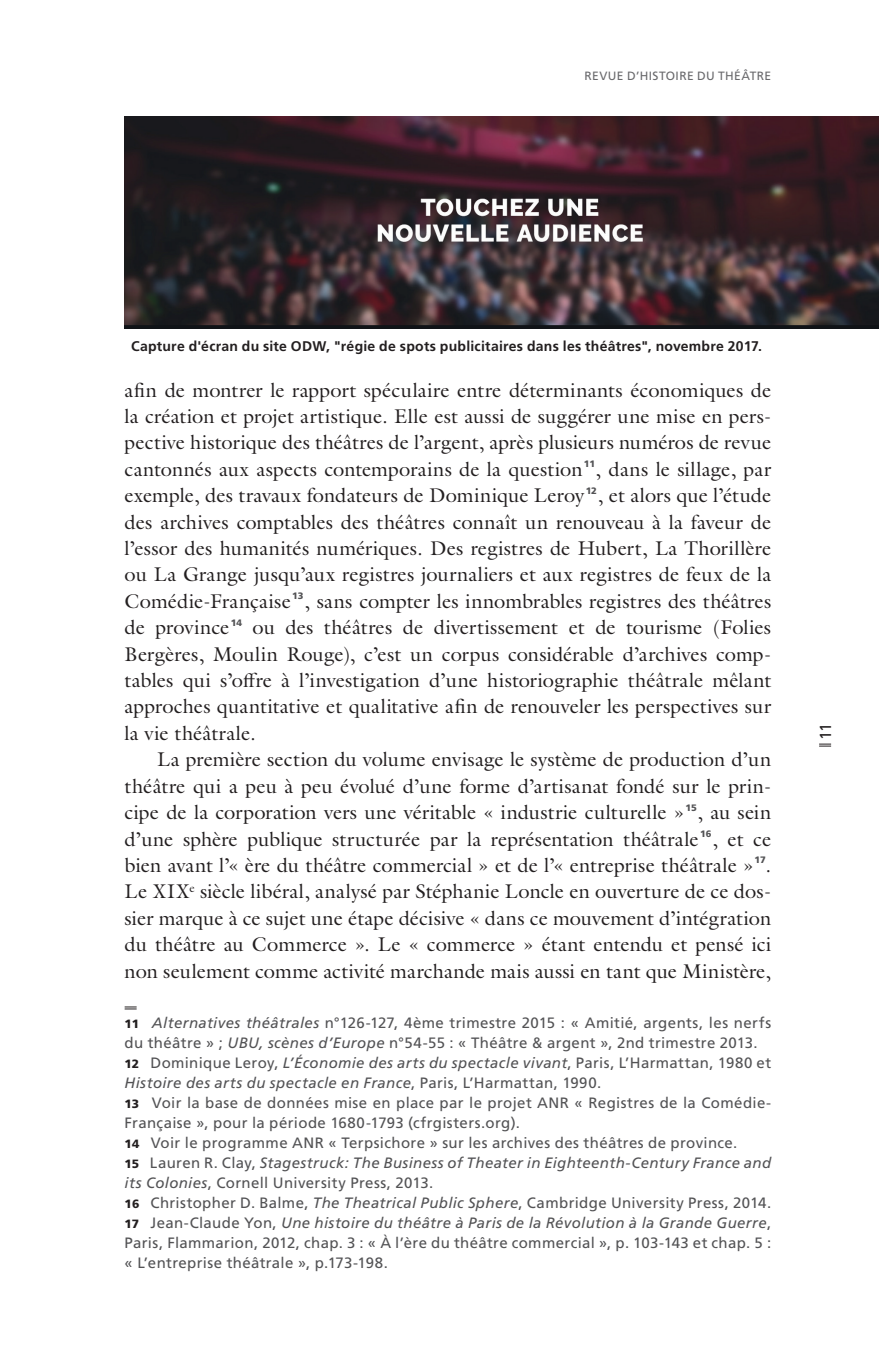
<style>
.page{position:relative;width:879px;height:1361px;background:#fff}
.page>*{position:absolute;margin:0;border:0;box-sizing:border-box;transform-origin:0 0}
.t1{font:20px/26.4px "Galliard Pro";letter-spacing:.005em;color:#231f20;text-align:justify}
.t2{font:16px "Frutiger LT Pro";color:#231f20}
.t3{font:15px/20px "Frutiger LT Pro";letter-spacing:.025em;color:#535355}
.t4{font:700 14px "Frutiger LT Pro";letter-spacing:.02em;color:#231f20}
.t5{font:12px "Frutiger LT Pro";letter-spacing:.03em;color:#69696c}
.s1{font-weight:900;font-size:12px;color:#231f20}
.s2{font-style:italic}
</style>
<div class="page">
<svg style="left:819px;top:744px;width:12px;height:3px"></svg>
<svg style="left:125px;top:1006px;width:12px;height:3px"></svg>
<img style="left:125px;top:117px;width:754px;height:211px">
<p class="t5" style="left:584px;top:68px;width:188px">REVUE D’HISTOIRE DU THÉÂTRE</p>
<p class="t4" style="left:131px;top:338px;width:632px">Capture d'écran du site ODW, "régie de spots publicitaires dans les théâtres", novembre 2017.</p>
<p class="t1" style="left:125px;top:376px;width:648px">afin de montrer le rapport spéculaire entre déterminants économiques de la création et projet artistique. Elle est aussi de suggérer une mise en pers&shy;pective historique des théâtres de l’argent, après plusieurs numéros de revue cantonnés aux aspects contemporains de la question<sup>11</sup>, dans le sillage, par exemple, des travaux fondateurs de Dominique Leroy<sup>12</sup>, et alors que l’étude des archives comptables des théâtres connaît un renouveau à la faveur de l’essor des humanités numériques. Des registres de Hubert, La Thorillère ou La Grange jusqu’aux registres journaliers et aux registres de feux de la Comédie-Française<sup>13</sup>, sans compter les innombrables registres des théâtres de province<sup>14</sup> ou des théâtres de divertissement et de tourisme (Folies Bergères, Moulin Rouge), c’est un corpus considérable d’archives comp&shy;tables qui s’offre à l’investigation d’une historiographie théâtrale mêlant approches quantitative et qualitative afin de renouveler les perspectives sur la vie théâtrale.</p>
<p class="t1" style="left:125px;top:746px;width:648px;text-indent:33px">La première section du volume envisage le système de production d’un théâtre qui a peu à peu évolué d’une forme d’artisanat fondé sur le prin&shy;cipe de la corporation vers une véritable « industrie culturelle »<sup>15</sup>, au sein d’une sphère publique structurée par la représentation théâtrale<sup>16</sup>, et ce bien avant l’« ère du théâtre commercial » et de l’« entreprise théâtrale »<sup>17</sup>.<br>Le XIX<sup>e</sup> siècle libéral, analysé par Stéphanie Loncle en ouverture de ce dos&shy;sier marque à ce sujet une étape décisive « dans ce mouvement d’intégration du théâtre au Commerce ». Le « commerce » étant entendu et pensé ici non seulement comme activité marchande mais aussi en tant que Ministère,</p>
<p class="t3" style="left:125px;top:1013px;width:648px"><span class="s1">11</span> <span class="s2">Alternatives théâtrales</span> n°126-127, 4ème trimestre 2015 : « Amitié, argents, les nerfs du théâtre » ; <span class="s2">UBU, scènes d’Europe</span> n°54-55 : « Théâtre &amp; argent », 2nd trimestre 2013.<br><span class="s1">12</span> Dominique Leroy, <span class="s2">L’Économie des arts du spectacle vivant</span>, Paris, L’Harmattan, 1980 et <span class="s2">Histoire des arts du spectacle en France</span>, Paris, L’Harmattan, 1990.<br><span class="s1">13</span> Voir la base de données mise en place par le projet ANR « Registres de la Comédie-Française », pour la période 1680-1793 (cfrgisters.org).<br><span class="s1">14</span> Voir le programme ANR « Terpsichore » sur les archives des théâtres de province.<br><span class="s1">15</span> Lauren R. Clay, <span class="s2">Stagestruck: The Business of Theater in Eighteenth-Century France and its Colonies</span>, Cornell University Press, 2013.<br><span class="s1">16</span> Christopher D. Balme, <span class="s2">The Theatrical Public Sphere</span>, Cambridge University Press, 2014.<br><span class="s1">17</span> Jean-Claude Yon, <span class="s2">Une histoire du théâtre à Paris de la Révolution à la Grande Guerre</span>, Paris, Flammarion, 2012, chap. 3 : « À l’ère du théâtre commercial », p. 103-143 et chap. 5 : « L’entreprise théâtrale », p.173-198.</p>
<p class="t2" style="left:816px;top:740px;width:18px;rotate:-90deg">11</p>
</div>
